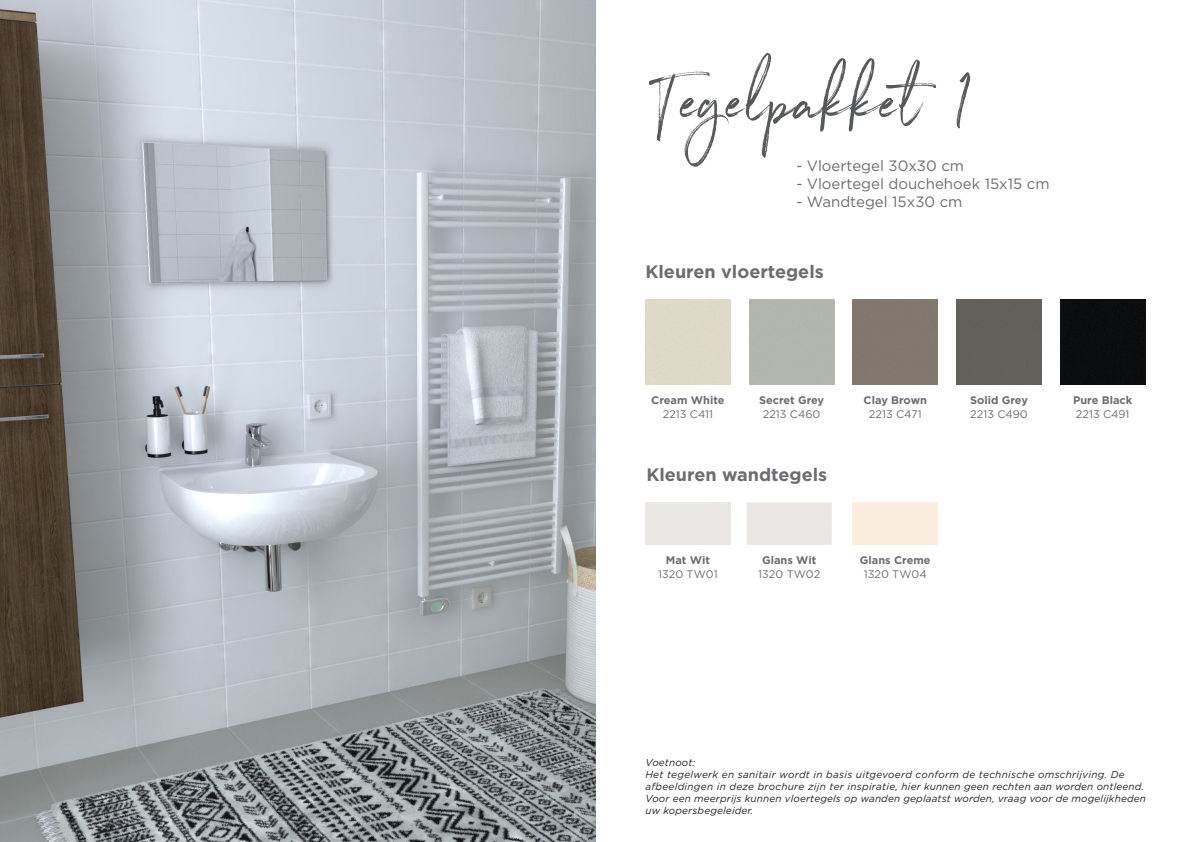
<style>
.page{position:relative;width:1191px;height:842px;background:#fff}
.page>*{position:absolute;margin:0;border:0;box-sizing:border-box;transform-origin:0 0}
.t1{font:77.6px "Northwell Van Wijnen";color:#57585a}
.t2{font:700 18px "Gotham";color:#6c6d70}
.t3{font:15px "Gotham";color:#6c6d70}
.t4{font:700 11px/14px "Gotham";color:#6c6d70;text-align:center}
.t5{font:11px/14px "Gotham";color:#6c6d70;text-align:center}
.t6{font:italic 10px/12px "Gotham";letter-spacing:.015em;color:#231f20}
.s1{font-weight:400}
.s2{font-weight:700}
</style>
<div class="page">
<div style="left:956px;top:300px;width:85px;height:85px;background:#63605b"></div>
<div style="left:1060px;top:300px;width:85px;height:85px;background:#0c0d0f"></div>
<img style="left:0;top:0;width:595px;height:842px">
<p class="t1" style="left:654px;top:45px;width:320px">Tegelpakket 1</p>
<p class="t3" style="left:796px;top:157px;width:169px">- Vloertegel 30x30 cm</p>
<p class="t3" style="left:796px;top:175px;width:255px">- Vloertegel douchehoek 15x15 cm</p>
<p class="t3" style="left:796px;top:193px;width:168px">- Wandtegel 15x30 cm</p>
<p class="t2" style="left:645px;top:261px;width:180px">Kleuren vloertegels</p>
<p class="t4" style="left:651px;top:393px;width:75px">Cream White</p>
<p class="t5" style="left:663px;top:407px;width:52px">2213 C411</p>
<p class="t4" style="left:759px;top:393px;width:67px">Secret Grey<br><span class="s1">2213 C460</span></p>
<p class="t4" style="left:863px;top:393px;width:65px">Clay Brown</p>
<p class="t5" style="left:869px;top:407px;width:54px">2213 C471</p>
<p class="t2" style="left:646px;top:464px;width:182px">Kleuren wandtegels</p>
<p class="t5" style="left:658px;top:553px;width:61px"><span class="s2">Mat Wit<br></span>1320 TW01</p>
<p class="t4" style="left:758px;top:553px;width:64px">Glans Wit<br><span class="s1">1320 TW02</span></p>
<p class="t4" style="left:860px;top:553px;width:72px">Glans Creme<br><span class="s1">1320 TW04</span></p>
<p class="t4" style="left:970px;top:393px;width:59px;text-align:left">Solid Grey<br><span class="s1">2213 C490</span></p>
<p class="t4" style="left:1073px;top:393px;width:61px;text-align:left">Pure Black<br><span class="s1">2213 C491</span></p>
<p class="t6" style="left:645px;top:756px;width:502px">Voetnoot:<br>Het tegelwerk en sanitair wordt in basis uitgevoerd conform de technische omschrijving. De afbeeldingen in deze brochure zijn ter inspiratie, hier kunnen geen rechten aan worden ontleend.<br>Voor een meerprijs kunnen vloertegels op wanden geplaatst worden, vraag voor de mogelijkheden uw kopersbegeleider.</p>
</div>
